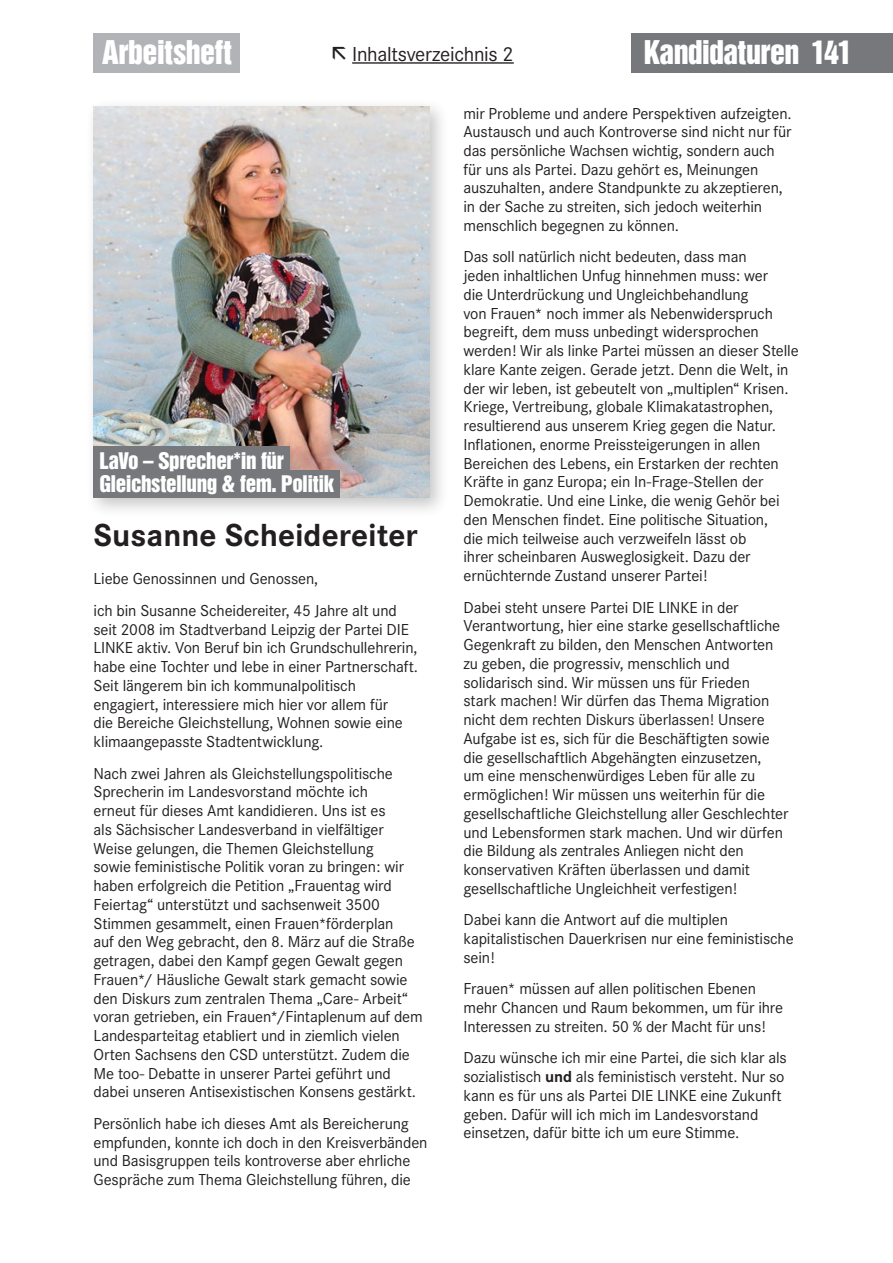
<style>
.page{position:relative;width:893px;height:1263px;background:#fff}
.page>*{position:absolute;margin:0;border:0;box-sizing:border-box;transform-origin:0 0}
.t1{font:700 33px "Corporate S";color:#231f20}
.t2{font:30px "Helvetica Inserat";letter-spacing:-.02em;color:#fff}
.t3{font:21px "Helvetica Inserat";letter-spacing:-.025em;color:#fff}
.t4{font:21px "Corporate S";letter-spacing:-.015em;color:#231f20}
.t5{font:16.5px/18.8px "Corporate S";letter-spacing:-.01em;color:#231f20}
.s1{font-weight:700}
</style>
<div class="page">
<div style="left:94px;top:33px;width:146px;height:39px;background:#b2b3b7"></div>
<hr style="left:352px;top:62px;width:162px;height:2px;background:#231f20">
<div style="left:795px;top:33px;width:98px;height:39px;background:#76787b"></div>
<div style="left:631px;top:33px;width:168px;height:39px;background:#76787b"></div>
<div style="left:85px;top:97px;width:364px;height:420px;background:#231f20;opacity:.25"></div>
<img style="left:94px;top:106px;width:335px;height:391px">
<div style="left:94px;top:470px;width:246px;height:27px;background:#76787b"></div>
<div style="left:94px;top:446px;width:196px;height:28px;background:#76787b"></div>
<h2 class="t2" style="left:102px;top:35px;width:131px">Arbeitsheft</h2>
<p class="t4" style="left:352px;top:42px;width:163px">Inhaltsverzeichnis 2</p>
<h2 class="t2" style="left:644px;top:35px;width:210px">Kandidaturen 141</h2>
<p class="t3" style="left:99px;top:448px;width:186px">LaVo – Sprecher*in für</p>
<p class="t3" style="left:99px;top:471px;width:236px">Gleichstellung &amp; fem. Politik</p>
<h1 class="t1" style="left:94px;top:516px;width:326px">Susanne Scheidereiter</h1>
<p class="t5" style="left:94px;top:563px;width:305px;line-height:31.5px">Liebe Genossinnen und Genossen,<br>ich bin Susanne Scheidereiter, 45 Jahre alt und</p>
<p class="t5" style="left:94px;top:620px;width:326px">seit 2008 im Stadtverband Leipzig der Partei DIE LINKE aktiv. Von Beruf bin ich Grundschullehrerin, habe eine Tochter und lebe in einer Partnerschaft.<br>Seit längerem bin ich kommunalpolitisch engagiert, interessiere mich hier vor allem für<br>die Bereiche Gleichstellung, Wohnen sowie eine klimaangepasste Stadtentwicklung.</p>
<p class="t5" style="left:94px;top:764px;width:331px">Nach zwei Jahren als Gleichstellungspolitische Sprecherin im Landesvorstand möchte ich<br>erneut für dieses Amt kandidieren. Uns ist es<br>als Sächsischer Landesverband in vielfältiger Weise gelungen, die Themen Gleichstellung<br>sowie feministische Politik voran zu bringen: wir haben erfolgreich die Petition „Frauentag wird Feiertag“ unterstützt und sachsenweit 3500<br>Stimmen gesammelt, einen Frauen*förderplan<br>auf den Weg gebracht, den 8. März auf die Straße getragen, dabei den Kampf gegen Gewalt gegen Frauen*/ Häusliche Gewalt stark gemacht sowie den Diskurs zum zentralen Thema „Care- Arbeit“ voran getrieben, ein Frauen*/Fintaplenum auf dem Landesparteitag etabliert und in ziemlich vielen Orten Sachsens den CSD unterstützt. Zudem die Me too- Debatte in unserer Partei geführt und dabei unseren Antisexistischen Konsens gestärkt.</p>
<p class="t5" style="left:94px;top:1114px;width:335px">Persönlich habe ich dieses Amt als Bereicherung empfunden, konnte ich doch in den Kreisverbänden und Basisgruppen teils kontroverse aber ehrliche Gespräche zum Thema Gleichstellung führen, die</p>
<p class="t5" style="left:463px;top:104px;width:330px">mir Probleme und andere Perspektiven aufzeigten.<br>Austausch und auch Kontroverse sind nicht nur für das persönliche Wachsen wichtig, sondern auch für uns als Partei. Dazu gehört es, Meinungen auszuhalten, andere Standpunkte zu akzeptieren, in der Sache zu streiten, sich jedoch weiterhin menschlich begegnen zu können.</p>
<p class="t5" style="left:463px;top:248px;width:337px">Das soll natürlich nicht bedeuten, dass man<br>jeden inhaltlichen Unfug hinnehmen muss: wer<br>die Unterdrückung und Ungleichbehandlung<br>von Frauen* noch immer als Nebenwiderspruch begreift, dem muss unbedingt widersprochen werden! Wir als linke Partei müssen an dieser Stelle klare Kante zeigen. Gerade jetzt. Denn die Welt, in der wir leben, ist gebeutelt von „multiplen“ Krisen.<br>Kriege, Vertreibung, globale Klimakatastrophen, resultierend aus unserem Krieg gegen die Natur.<br>Inflationen, enorme Preissteigerungen in allen Bereichen des Lebens, ein Erstarken der rechten Kräfte in ganz Europa; ein In-Frage-Stellen der Demokratie. Und eine Linke, die wenig Gehör bei den Menschen findet. Eine politische Situation,<br>die mich teilweise auch verzweifeln lässt ob<br>ihrer scheinbaren Ausweglosigkeit. Dazu der ernüchternde Zustand unserer Partei!</p>
<p class="t5" style="left:463px;top:598px;width:326px">Dabei steht unsere Partei DIE LINKE in der Verantwortung, hier eine starke gesellschaftliche Gegenkraft zu bilden, den Menschen Antworten zu geben, die progressiv, menschlich und solidarisch sind. Wir müssen uns für Frieden<br>stark machen! Wir dürfen das Thema Migration nicht dem rechten Diskurs überlassen! Unsere Aufgabe ist es, sich für die Beschäftigten sowie die gesellschaftlich Abgehängten einzusetzen,<br>um eine menschenwürdiges Leben für alle zu ermöglichen! Wir müssen uns weiterhin für die gesellschaftliche Gleichstellung aller Geschlechter und Lebensformen stark machen. Und wir dürfen die Bildung als zentrales Anliegen nicht den konservativen Kräften überlassen und damit gesellschaftliche Ungleichheit verfestigen!</p>
<p class="t5" style="left:463px;top:911px;width:332px">Dabei kann die Antwort auf die multiplen kapitalistischen Dauerkrisen nur eine feministische sein!</p>
<p class="t5" style="left:463px;top:980px;width:321px">Frauen* müssen auf allen politischen Ebenen mehr Chancen und Raum bekommen, um für ihre<br>Interessen zu streiten. 50 % der Macht für uns!</p>
<p class="t5" style="left:463px;top:1049px;width:325px">Dazu wünsche ich mir eine Partei, die sich klar als sozialistisch <span class="s1">und</span> als feministisch versteht. Nur so kann es für uns als Partei DIE LINKE eine Zukunft geben. Dafür will ich mich im Landesvorstand einsetzen, dafür bitte ich um eure Stimme.</p>
</div>
